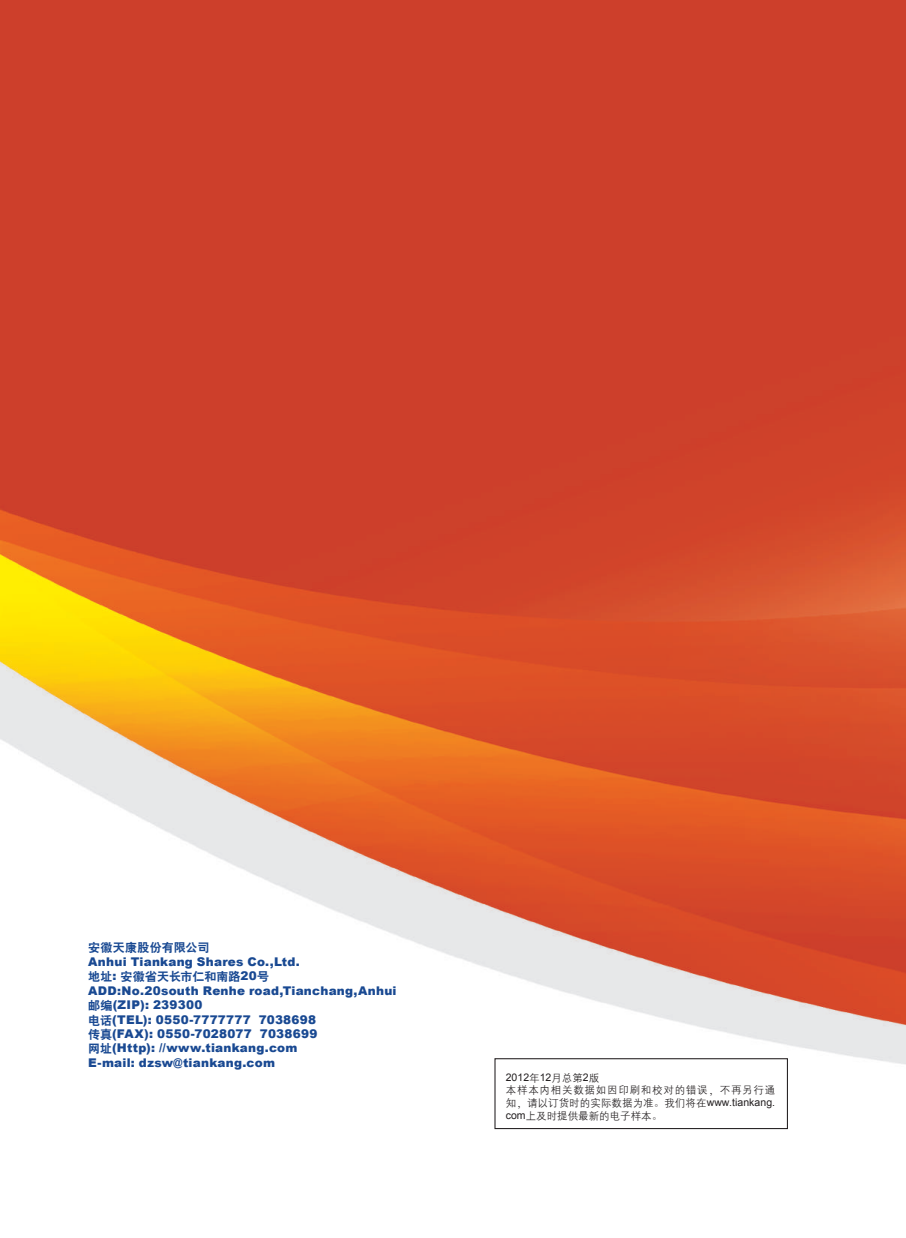
<style>
.page{position:relative;width:906px;height:1238px;background:#fff}
.page>*{position:absolute;margin:0;border:0;box-sizing:border-box;transform-origin:0 0}
.t1{font:900 12px/14.4px "Arial";letter-spacing:.02em;color:#194992}
.t2{font:12px "H Yb 2 gj";letter-spacing:.005em;color:#194992}
.t3{font:10.5px/12.6px "H Yg 2 gj";letter-spacing:.005em;color:#231f20;text-align:justify}
.t4{font:10.5px "Arial";color:#231f20}
.s1{font-family:"Arial";font-weight:900}
.s2{font-family:"H Yb 2 gj";font-weight:400}
.s3{font-family:"H Yg 2 gj"}
.s4{font-family:"Adobe Song Std";font-weight:300}
.s5{font-family:"Arial"}
</style>
<div class="page">
<img style="left:0;top:0;width:906px;height:1130px">
<div style="left:494px;top:1058px;width:294px;height:70px;border:1px solid #231f20"></div>
<p class="t2" style="left:88px;top:941px;width:123px">安徽天康股份有限公司</p>
<p class="t1" style="left:88px;top:954px;width:213px">Anhui Tiankang Shares Co.,Ltd.</p>
<p class="t2" style="left:88px;top:970px;width:182px">地址<span class="s1">:</span> 安徽省天长市仁和南路<span class="s1">20</span>号</p>
<p class="t1" style="left:88px;top:982px;width:310px">ADD:No.20south Renhe road,Tianchang,Anhui<span class="s2">邮编</span>(ZIP): 239300<br><span class="s2">电话</span>(TEL): 0550-7777777 7038698<br><span class="s2">传真</span>(FAX): 0550-7028077 7038699<br><span class="s2">网址</span>(Http): //www.tiankang.com<br>E-mail: dzsw@tiankang.com</p>
<p class="t4" style="left:506px;top:1070px;width:95px">2012<span class="s3">年</span>12<span class="s3">月总第</span>2<span class="s3">版</span></p>
<p class="t3" style="left:506px;top:1083px;width:271px">本样本内相关数据如因印刷和校对的错误<span class="s4">，</span>不再另行通知<span class="s4">，</span>请以订货时的实际数据为准<span class="s4">。</span>我们将在<span class="s5">www.tiankang. com</span>上及时提供最新的电子样本<span class="s4">。</span></p>
</div>
